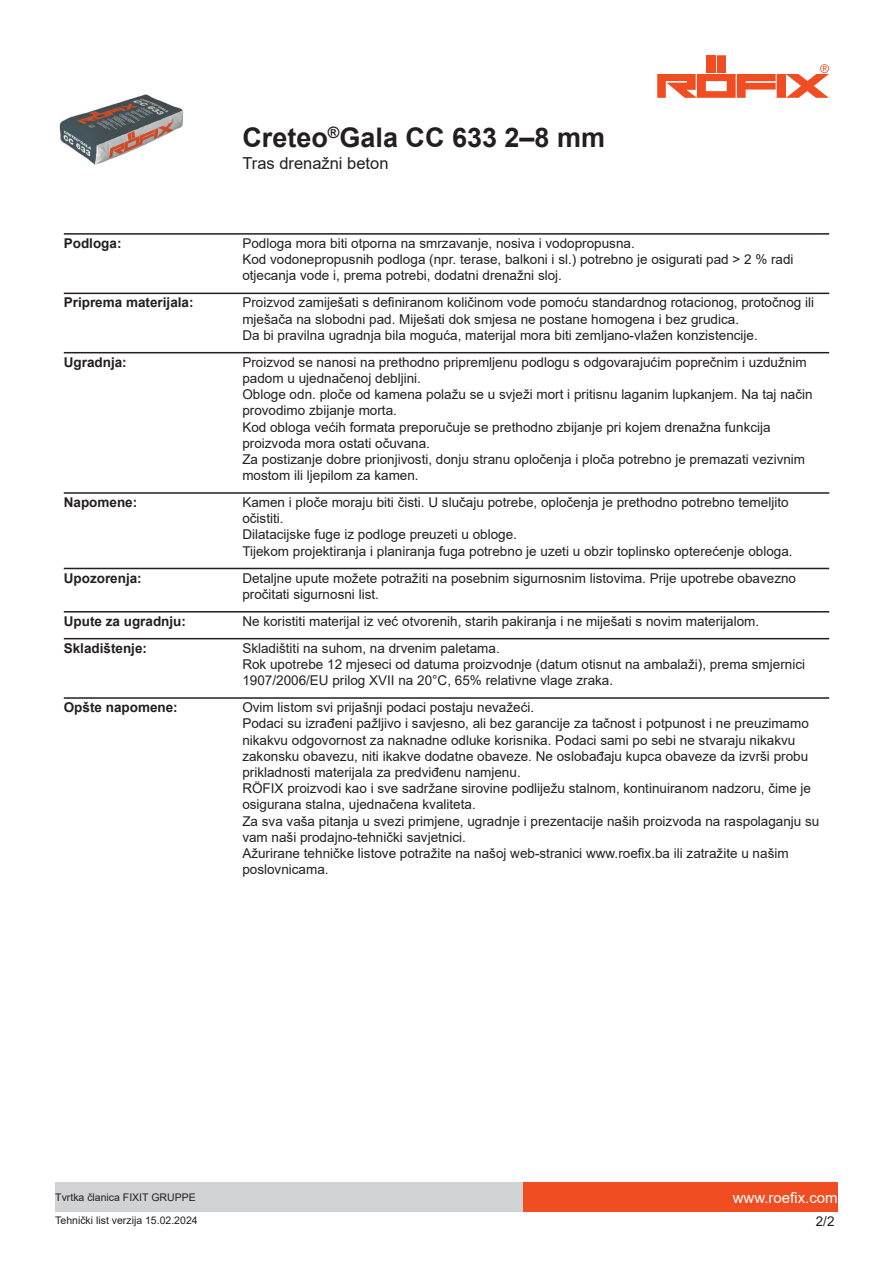
<style>
.page{position:relative;width:893px;height:1263px;background:#fff}
.page>*{position:absolute;margin:0;border:0;box-sizing:border-box;transform-origin:0 0}
.t1{font:700 27px "Arial";color:#231f20}
.t2{font:16.5px "Arial";color:#231f20}
.t3{font:15px "Arial";color:#fff}
.t4{font:13.5px/16.2px "Arial";color:#231f20}
.t5{font:700 13.5px "Arial";color:#231f20}
.t6{font:10.5px "Arial";color:#231f20}
</style>
<div class="page">
<img style="left:59px;top:95px;width:125px;height:70px">
<div style="left:717px;top:55px;width:9px;height:18px;background:#f04d22"></div>
<div style="left:707px;top:55px;width:9px;height:18px;background:#f04d22"></div>
<svg style="left:657px;top:64px;width:172px;height:34px"></svg>
<div style="left:523px;top:1182px;width:315px;height:30px;background:#f04d22"></div>
<div style="left:55px;top:1182px;width:468px;height:30px;background:#d1d2d4"></div>
<hr style="left:64px;top:233px;width:765px;height:2px;background:#231f20">
<hr style="left:64px;top:293px;width:765px;height:1px;background:#231f20">
<hr style="left:64px;top:352px;width:765px;height:1px;background:#231f20">
<hr style="left:64px;top:492px;width:765px;height:2px;background:#231f20">
<hr style="left:64px;top:568px;width:765px;height:1px;background:#231f20">
<hr style="left:64px;top:611px;width:765px;height:1px;background:#231f20">
<hr style="left:64px;top:638px;width:765px;height:1px;background:#231f20">
<hr style="left:64px;top:697px;width:765px;height:2px;background:#231f20">
<h1 class="t1" style="left:242px;top:119px;width:364px">Creteo<sup>®</sup>Gala CC 633 2–8 mm</h1>
<p class="t2" style="left:242px;top:152px;width:148px">Tras drenažni beton</p>
<p class="t5" style="left:64px;top:234px;width:59px">Podloga:</p>
<p class="t4" style="left:242px;top:235px;width:553px">Podloga mora biti otporna na smrzavanje, nosiva i vodopropusna.<br>Kod vodonepropusnih podloga (npr. terase, balkoni i sl.) potrebno je osigurati pad &gt; 2 % radi otjecanja vode i, prema potrebi, dodatni drenažni sloj.</p>
<p class="t5" style="left:64px;top:293px;width:131px">Priprema materijala:</p>
<p class="t4" style="left:242px;top:294px;width:573px">Proizvod zamiješati s definiranom količinom vode pomoću standardnog rotacionog, protočnog ili mješača na slobodni pad. Miješati dok smjesa ne postane homogena i bez grudica.<br>Da bi pravilna ugradnja bila moguća, materijal mora biti zemljano-vlažen konzistencije.</p>
<p class="t5" style="left:64px;top:352px;width:65px">Ugradnja:</p>
<p class="t4" style="left:242px;top:354px;width:572px">Proizvod se nanosi na prethodno pripremljenu podlogu s odgovarajućim poprečnim i uzdužnim padom u ujednačenoj debljini.<br>Obloge odn. ploče od kamena polažu se u svježi mort i pritisnu laganim lupkanjem. Na taj način provodimo zbijanje morta.<br>Kod obloga većih formata preporučuje se prethodno zbijanje pri kojem drenažna funkcija proizvoda mora ostati očuvana.<br>Za postizanje dobre prionjivosti, donju stranu opločenja i ploča potrebno je premazati vezivnim mostom ili ljepilom za kamen.</p>
<p class="t5" style="left:64px;top:493px;width:75px">Napomene:</p>
<p class="t4" style="left:242px;top:494px;width:552px">Kamen i ploče moraju biti čisti. U slučaju potrebe, opločenja je prethodno potrebno temeljito očistiti.<br>Dilatacijske fuge iz podloge preuzeti u obloge.<br>Tijekom projektiranja i planiranja fuga potrebno je uzeti u obzir toplinsko opterećenje obloga.</p>
<p class="t5" style="left:64px;top:568px;width:80px">Upozorenja:</p>
<p class="t4" style="left:242px;top:570px;width:555px">Detaljne upute možete potražiti na posebnim sigurnosnim listovima. Prije upotrebe obavezno pročitati sigurnosni list.</p>
<p class="t5" style="left:64px;top:612px;width:124px">Upute za ugradnju:</p>
<p class="t4" style="left:242px;top:613px;width:518px">Ne koristiti materijal iz već otvorenih, starih pakiranja i ne miješati s novim materijalom.</p>
<p class="t5" style="left:64px;top:638px;width:85px">Skladištenje:</p>
<p class="t4" style="left:242px;top:640px;width:564px">Skladištiti na suhom, na drvenim paletama.<br>Rok upotrebe 12 mjeseci od datuma proizvodnje (datum otisnut na ambalaži), prema smjernici<br>1907/2006/EU prilog XVII na 20°C, 65% relativne vlage zraka.</p>
<p class="t5" style="left:64px;top:698px;width:116px">Opšte napomene:</p>
<p class="t4" style="left:242px;top:699px;width:579px">Ovim listom svi prijašnji podaci postaju nevažeći.<br>Podaci su izrađeni pažljivo i savjesno, ali bez garancije za tačnost i potpunost i ne preuzimamo nikakvu odgovornost za naknadne odluke korisnika. Podaci sami po sebi ne stvaraju nikakvu zakonsku obavezu, niti ikakve dodatne obaveze. Ne oslobađaju kupca obaveze da izvrši probu prikladnosti materijala za predviđenu namjenu.<br>RÖFIX proizvodi kao i sve sadržane sirovine podliježu stalnom, kontinuiranom nadzoru, čime je osigurana stalna, ujednačena kvaliteta.<br>Za sva vaša pitanja u svezi primjene, ugradnje i prezentacije naših proizvoda na raspolaganju su vam naši prodajno-tehnički savjetnici.<br>Ažurirane tehničke listove potražite na našoj web-stranici www.roefix.ba ili zatražite u našim poslovnicama.</p>
<p class="t6" style="left:55px;top:1190px;width:142px">Tvrtka članica FIXIT GRUPPE</p>
<p class="t3" style="left:733px;top:1187px;width:107px">www.roefix.com</p>
<p class="t6" style="left:55px;top:1213px;width:144px">Tehnički list verzija 15.02.2024</p>
<p class="t4" style="left:816px;top:1213px;width:20px">2/2</p>
</div>
